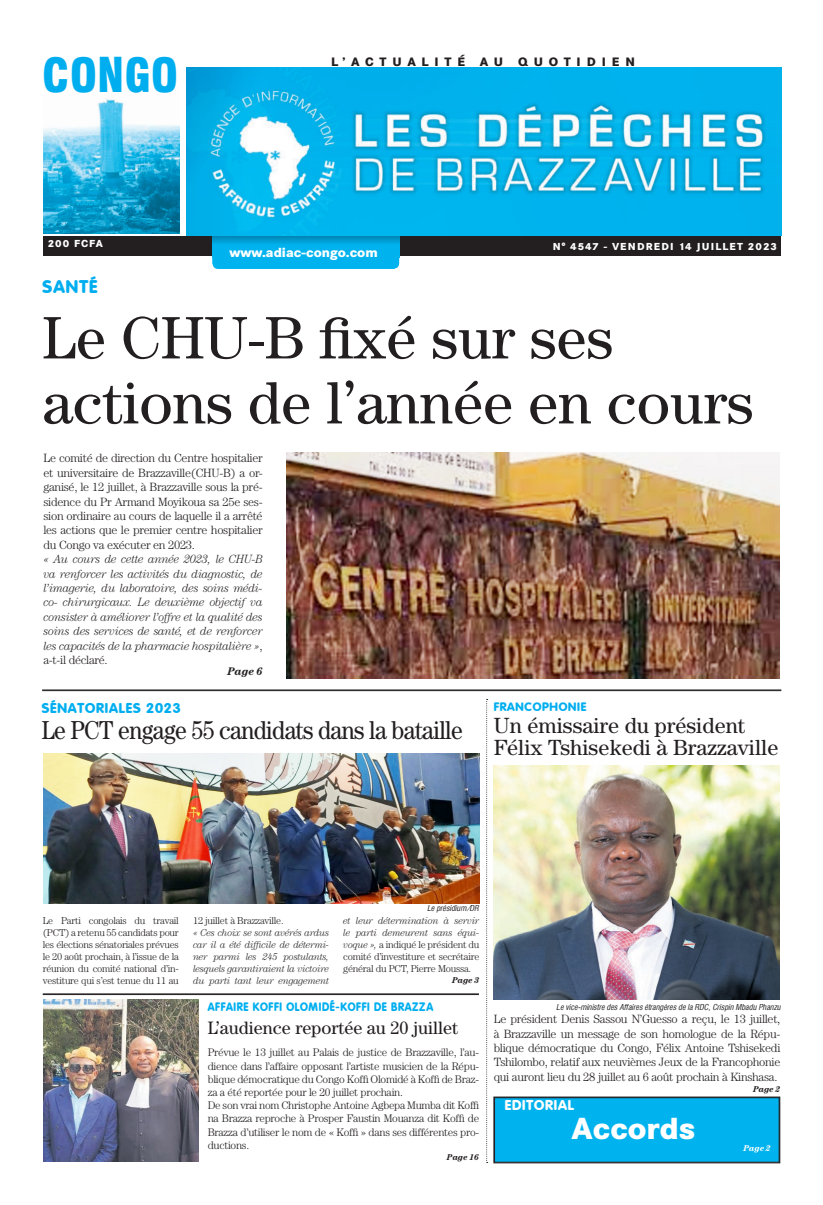
<style>
.page{position:relative;width:823px;height:1205px;background:#fff}
.page>*{position:absolute;margin:0;border:0;box-sizing:border-box;transform-origin:0 0}
.t1{font:60px/65px "Century";color:#231f20}
.t2{font:900 46px "Corporate Condensed";color:#00aeef}
.t3{font:800 30px "Corporate SBQ";color:#fff}
.t4{font:26px "Century";letter-spacing:-.025em;color:#231f20;scale:.9 1}
.t5{font:22px/22px "Century";color:#231f20}
.t6{font:18px "Century";color:#231f20}
.t7{font:800 18px "Corporate Rounded";letter-spacing:.06em;color:#00aeef}
.t8{font:800 14px "Corporate Rounded";letter-spacing:.06em;color:#00aeef}
.t9{font:800 14px "Corporate Rounded";letter-spacing:.06em;color:#fff}
.t10{font:800 13px "Corporate SBQ";color:#fff}
.t11{font:300 12px/14.4px "Century";letter-spacing:-.025em;color:#231f20;text-align:justify}
.t12{font:italic 300 12px/14.4px "Century";letter-spacing:-.025em;color:#231f20;text-align:justify;scale:.95 1}
.t13{font:800 12px "Corporate Rounded";letter-spacing:.06em;color:#00aeef;scale:.9 1}
.t14{font:800 12px "Corporate SBQ";letter-spacing:.485em;color:#231f20}
.t15{font:800 12px "Corporate Rounded";letter-spacing:.06em;color:#00aeef}
.t16{font:300 11px/13.2px "Century";letter-spacing:-.025em;color:#231f20}
.t17{font:italic 700 11px "Century";color:#231f20}
.t18{font:300 10px/12px "Century";letter-spacing:-.025em;color:#231f20;text-align:justify}
.t19{font:italic 300 10px/12px "Century";letter-spacing:-.025em;color:#231f20;text-align:justify;scale:.95 1}
.t20{font:800 10px "Corporate SBQ";letter-spacing:.11em;color:#fff}
.t21{font:italic 700 8.5px "Century";color:#231f20}
.t22{font:italic 700 8.5px "Century";color:#fff}
.t23{font:italic 8px "Corporate Condensed";color:#231f20}
.s1{font-style:normal}
.s2{font-style:italic}
</style>
<div class="page">
<div style="left:43px;top:236px;width:737px;height:19px;background:#231f20"></div>
<img style="left:43px;top:98px;width:136px;height:135px">
<img style="left:186px;top:67px;width:594px;height:169px">
<div style="left:212px;top:257px;width:187px;height:12px;background:#00b3ef"></div>
<svg style="left:212px;top:236px;width:187px;height:21px;background:#00a8e1"></svg>
<img style="left:286px;top:453px;width:493px;height:225px">
<hr style="left:42px;top:690px;width:738px;height:1px;background:#231f20">
<img style="left:43px;top:754px;width:436px;height:149px">
<hr style="left:43px;top:993px;width:435px;height:1px;background:#231f20">
<hr style="left:43px;top:994px;width:435px;height:1px;background:#231f20">
<img style="left:43px;top:999px;width:155px;height:163px">
<svg style="left:486px;top:699px;width:1px;height:464px"></svg>
<div style="left:493px;top:1097px;width:286px;height:66px;background:#00b3ef"></div>
<div style="left:494px;top:1097px;width:284px;height:65px;border:1px solid #231f20"></div>
<img style="left:493px;top:765px;width:286px;height:234px">
<h2 class="t2" style="left:42px;top:48px;width:137px">CONGO</h2>
<p class="t14" style="left:331px;top:54px;width:305px">L’ACTUALITÉ AU QUOTIDIEN</p>
<p class="t20" style="left:48px;top:237px;width:57px">200 FCFA</p>
<p class="t10" style="left:229px;top:245px;width:150px">www.adiac-congo.com</p>
<p class="t20" style="left:552px;top:240px;width:226px">N° 4547 - VENDREDI 14 JUILLET 2023</p>
<h3 class="t7" style="left:43px;top:276px;width:56px">SANTÉ</h3>
<h1 class="t1" style="left:43px;top:304px;width:712px">Le CHU-B fixé sur ses actions de l’année en cours</h1>
<p class="t11" style="left:43px;top:451px;width:221px">Le comité de direction du Centre hospitalier et universitaire de Brazzaville(CHU-B) a or&shy;ganisé, le 12 juillet, à Brazzaville sous la pré&shy;sidence du Pr Armand Moyikoua sa 25e ses&shy;sion ordinaire au cours de laquelle il a arrêté les actions que le premier centre hospitalier du Congo va exécuter en 2023.</p>
<p class="t12" style="left:43px;top:552px;width:232px">« Au cours de cette année 2023, le CHU-B va renforcer les activités du diagnostic, de l’imagerie, du laboratoire, des soins médi&shy;co- chirurgicaux. Le deuxième objectif va consister à améliorer l’offre et la qualité des soins des services de santé, et de renforcer les capacités de la pharmacie hospitalière »<span class="s1">, a-t-il déclaré.</span></p>
<p class="t17" style="left:227px;top:665px;width:37px">Page 6</p>
<p class="t8" style="left:42px;top:699px;width:141px">SÉNATORIALES 2023</p>
<h3 class="t4" style="left:42px;top:714px;width:469px">Le PCT engage 55 candidats dans la bataille</h3>
<p class="t15" style="left:493px;top:699px;width:94px">FRANCOPHONIE</p>
<h3 class="t5" style="left:493px;top:714px;width:286px">Un émissaire du président<br>Félix Tshisekedi à Brazzaville</h3>
<p class="t18" style="left:43px;top:914px;width:137px">Le Parti congolais du travail (PCT) a retenu 55 candidats pour les élections sénatoriales prévues le 20 août prochain, à l’issue de la réunion du comité national d’in&shy;vestiture qui s’est tenue du 11 au</p>
<p class="t18" style="left:193px;top:914px;width:92px">12 juillet à Brazzaville.</p>
<p class="t19" style="left:193px;top:926px;width:145px">« Ces choix se sont avérés ardus car il a été difficile de détermi&shy;ner parmi les 245 postulants, lesquels garantiraient la victoire du parti tant leur engagement</p>
<p class="t23" style="left:427px;top:903px;width:53px">Le présidium /DR</p>
<p class="t18" style="left:343px;top:914px;width:137px"><span class="s2">et leur détermination à servir le parti demeurent sans équi&shy;voque »,</span> a indiqué le président du comité d’investiture et secrétaire général du PCT, Pierre Moussa.</p>
<p class="t21" style="left:452px;top:975px;width:29px">Page 3</p>
<p class="t13" style="left:207px;top:1000px;width:252px">AFFAIRE KOFFI OLOMIDÉ-KOFFI DE BRAZZA</p>
<h3 class="t6" style="left:207px;top:1017px;width:252px">L’audience reportée au 20 juillet</h3>
<p class="t16" style="left:207px;top:1046px;width:273px">Prévue le 13 juillet au Palais de justice de Brazzaville, l’au&shy;dience dans l’affaire opposant l’artiste musicien de la Répu&shy;blique démocratique du Congo Koffi Olomidé à Koffi de Braz&shy;za a été reportée pour le 20 juillet prochain.<br>De son vrai nom Christophe Antoine Agbepa Mumba dit Koffi na Brazza reproche à Prosper Faustin Mouanza dit Koffi de Brazza d’utiliser le nom de « Koffi » dans ses différentes pro&shy;ductions.</p>
<p class="t21" style="left:446px;top:1152px;width:34px">Page 16</p>
<p class="t23" style="left:556px;top:1002px;width:226px">Le vice-ministre des Affaires étrangères de la RDC, Crispin Mbadu Phanzu</p>
<p class="t11" style="left:493px;top:1011px;width:288px">Le président Denis Sassou N’Guesso a reçu, le 13 juillet, à Brazzaville un message de son homologue de la Répu&shy;blique démocratique du Congo, Félix Antoine Tshisekedi Tshilombo, relatif aux neuvièmes Jeux de la Francophonie qui auront lieu du 28 juillet au 6 août prochain à Kinshasa.</p>
<p class="t21" style="left:752px;top:1084px;width:29px">Page 2</p>
<p class="t9" style="left:504px;top:1097px;width:70px">EDITORIAL</p>
<h3 class="t3" style="left:571px;top:1109px;width:125px">Accords</h3>
<p class="t22" style="left:743px;top:1143px;width:29px">Page 2</p>
</div>
